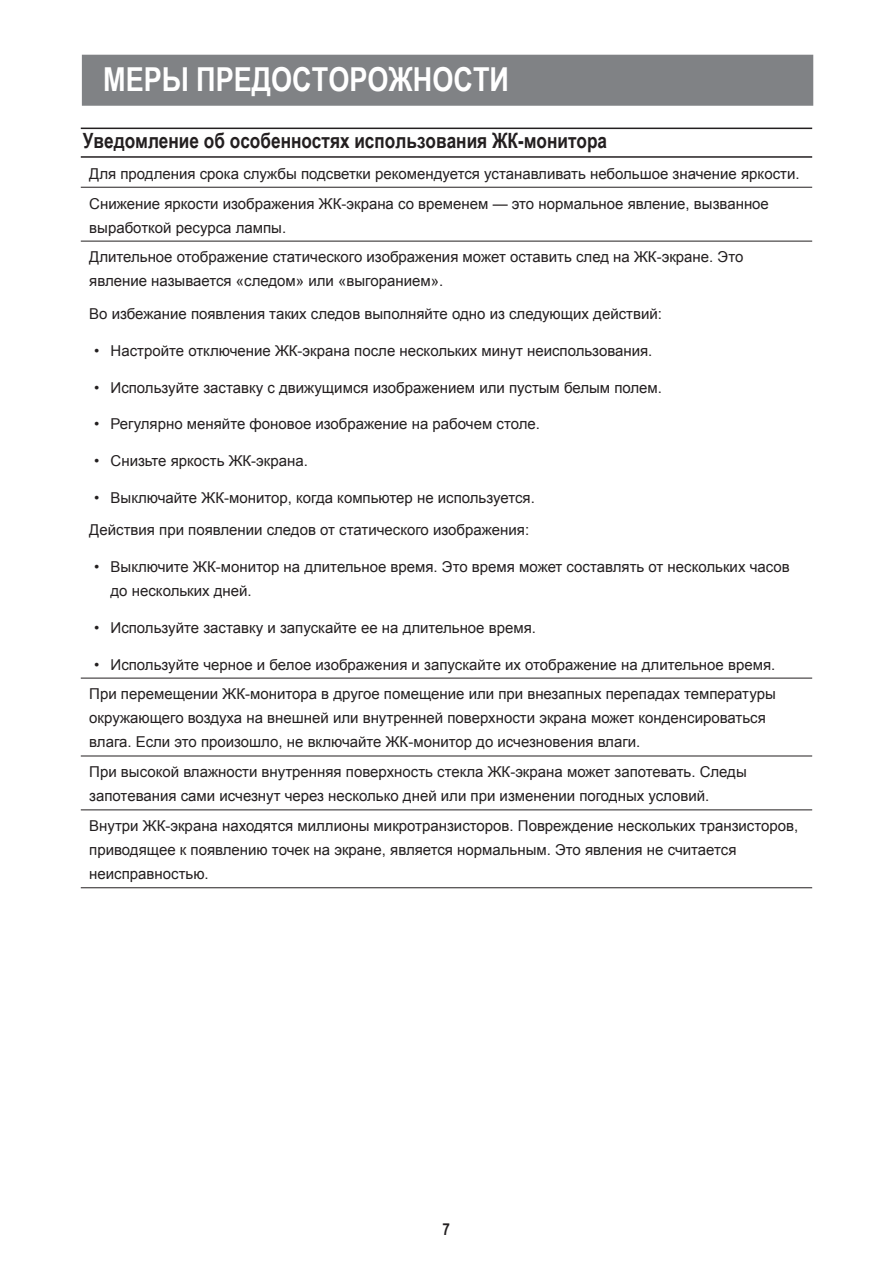
<style>
.page{position:relative;width:893px;height:1263px;background:#fff}
.page>*{position:absolute;margin:0;border:0;box-sizing:border-box;transform-origin:0 0}
.t1{font:700 33px "Arial Narrow";color:#fff}
.t2{font:700 21px "Arial Narrow";color:#231f20}
.t3{font:700 16.5px "Arial Narrow";color:#231f20}
.t4{font:15px/24px "Arial";color:#231f20}
</style>
<div class="page">
<div style="left:82px;top:55px;width:731px;height:51px;background:#808285;border:2px solid #808285"></div>
<hr style="left:81px;top:187px;width:731px;height:1px;background:#231f20">
<hr style="left:81px;top:241px;width:731px;height:1px;background:#231f20">
<hr style="left:81px;top:678px;width:731px;height:1px;background:#231f20">
<hr style="left:81px;top:756px;width:731px;height:1px;background:#231f20">
<hr style="left:81px;top:809px;width:731px;height:1px;background:#231f20">
<hr style="left:81px;top:887px;width:731px;height:1px;background:#231f20">
<hr style="left:81px;top:128px;width:731px;height:1px;background:#231f20">
<hr style="left:81px;top:156px;width:731px;height:2px;background:#231f20">
<h1 class="t1" style="left:103px;top:54px;width:407px">МЕРЫ ПРЕДОСТОРОЖНОСТИ</h1>
<h2 class="t2" style="left:83px;top:125px;width:526px">Уведомление об особенностях использования ЖК-монитора</h2>
<p class="t4" style="left:89px;top:159px;width:712px;line-height:29.8px">Для продления срока службы подсветки рекомендуется устанавливать небольшое значение яркости.<br>Снижение яркости изображения ЖК-экрана со временем — это нормальное явление, вызванное</p>
<p class="t4" style="left:89px;top:213px;width:656px;line-height:29.8px">выработкой ресурса лампы.<br>Длительное отображение статического изображения может оставить след на ЖК-экране. Это</p>
<p class="t4" style="left:89px;top:265px;width:574px;line-height:32.5px">явление называется «следом» или «выгоранием».<br>Во избежание появления таких следов выполняйте одно из следующих действий:</p>
<p class="t4" style="left:94px;top:339px;width:560px">• Настройте отключение ЖК-экрана после нескольких минут неиспользования.</p>
<p class="t4" style="left:94px;top:375px;width:570px">• Используйте заставку с движущимся изображением или пустым белым полем.</p>
<p class="t4" style="left:94px;top:412px;width:447px">• Регулярно меняйте фоновое изображение на рабочем столе.</p>
<p class="t4" style="left:94px;top:449px;width:215px">• Снизьте яркость ЖК-экрана.</p>
<p class="t4" style="left:89px;top:481px;width:447px;line-height:32.5px;text-align:center">• Выключайте ЖК-монитор, когда компьютер не используется.<br>Действия при появлении следов от статического изображения:</p>
<p class="t4" style="left:111px;top:555px;width:681px;text-indent:-16px">• Выключите ЖК-монитор на длительное время. Это время может составлять от нескольких часов до нескольких дней.</p>
<p class="t4" style="left:94px;top:616px;width:443px">• Используйте заставку и запускайте ее на длительное время.</p>
<p class="t4" style="left:89px;top:649px;width:688px;line-height:29.8px;text-align:center">• Используйте черное и белое изображения и запускайте их отображение на длительное время.<br>При перемещении ЖК-монитора в другое помещение или при внезапных перепадах температуры</p>
<p class="t4" style="left:89px;top:706px;width:678px">окружающего воздуха на внешней или внутренней поверхности экрана может конденсироваться влага. Если это произошло, не включайте ЖК-монитор до исчезновения влаги.</p>
<p class="t4" style="left:89px;top:760px;width:659px">При высокой влажности внутренняя поверхность стекла ЖК-экрана может запотевать. Следы запотевания сами исчезнут через несколько дней или при изменении погодных условий.</p>
<p class="t4" style="left:89px;top:814px;width:710px">Внутри ЖК-экрана находятся миллионы микротранзисторов. Повреждение нескольких транзисторов, приводящее к появлению точек на экране, является нормальным. Это явления не считается неисправностью.</p>
<p class="t3" style="left:442px;top:1216px;width:9px">7</p>
</div>
